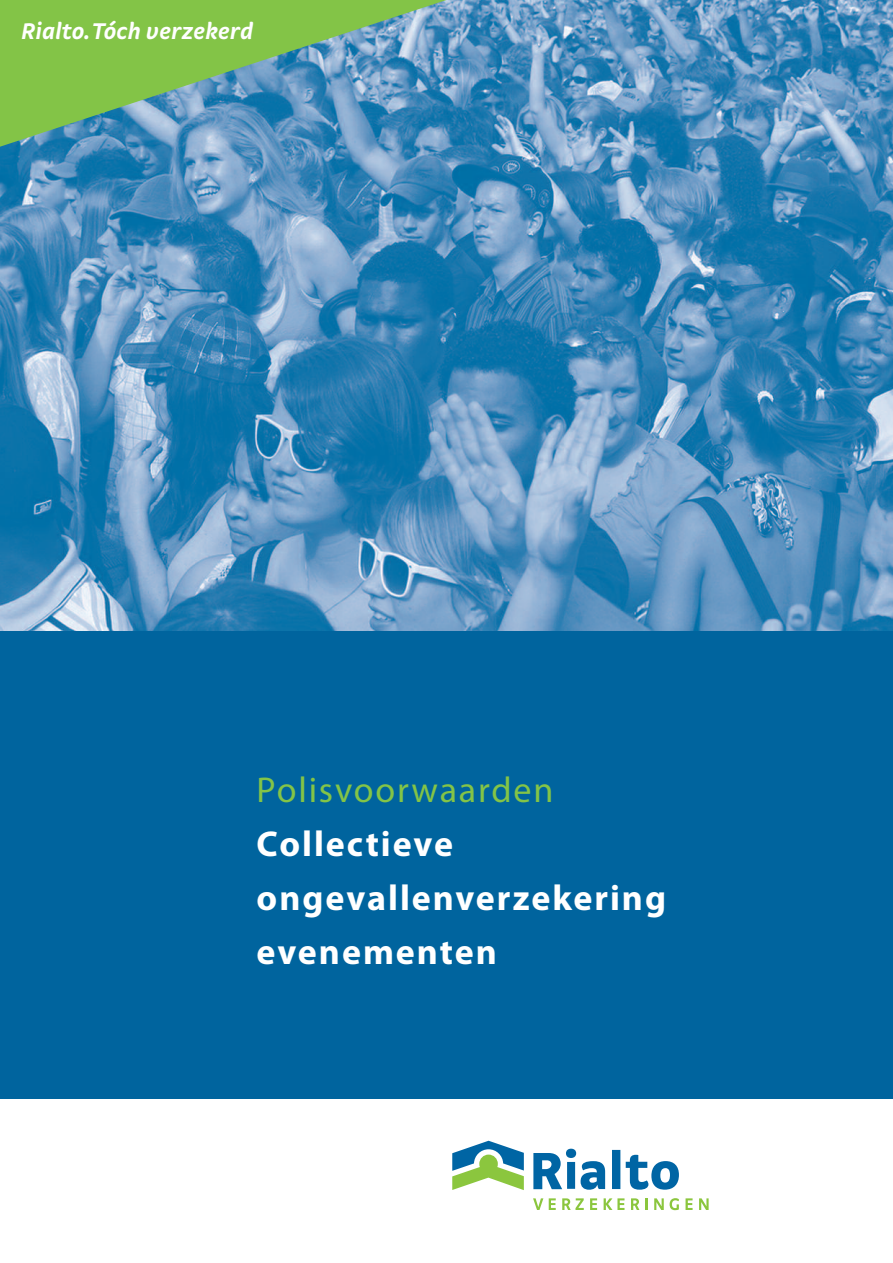
<style>
.page{position:relative;width:893px;height:1263px;background:#fff}
.page>*{position:absolute;margin:0;border:0;box-sizing:border-box;transform-origin:0 0}
.t1{font:700 36px/54px "Myriad Pro";letter-spacing:.055em;color:#fff}
.t2{font:36px "Myriad Pro";letter-spacing:.05em;color:#83c447}
.t3{font:italic 700 24px "Strada";color:#fff}
</style>
<div class="page">
<img style="left:0;top:0;width:893px;height:631px">
<svg style="left:0;top:0;width:485px;height:147px;background:#6caa88"></svg>
<div style="left:0;top:631px;width:893px;height:468px;background:#00649e"></div>
<svg style="left:533px;top:1198px;width:10px;height:12px"></svg>
<svg style="left:549px;top:1198px;width:7px;height:12px"></svg>
<svg style="left:562px;top:1198px;width:22px;height:12px"></svg>
<svg style="left:590px;top:1198px;width:7px;height:12px"></svg>
<svg style="left:604px;top:1198px;width:20px;height:12px"></svg>
<svg style="left:631px;top:1198px;width:8px;height:12px"></svg>
<svg style="left:645px;top:1198px;width:2px;height:12px"></svg>
<svg style="left:654px;top:1198px;width:10px;height:12px"></svg>
<svg style="left:670px;top:1198px;width:9px;height:12px"></svg>
<svg style="left:685px;top:1198px;width:8px;height:12px"></svg>
<svg style="left:699px;top:1198px;width:10px;height:12px"></svg>
<svg style="left:452px;top:1141px;width:72px;height:49px"></svg>
<svg style="left:533px;top:1153px;width:29px;height:36px"></svg>
<div style="left:567px;top:1162px;width:8px;height:27px;background:#0065a4"></div>
<div style="left:566px;top:1149px;width:10px;height:9px;background:#0065a4;border-radius:50%"></div>
<svg style="left:581px;top:1161px;width:24px;height:29px"></svg>
<div style="left:612px;top:1150px;width:8px;height:39px;background:#0065a4"></div>
<svg style="left:626px;top:1155px;width:53px;height:35px"></svg>
<p class="t3" style="left:21px;top:22px;width:234px">Rialto.Tóch verzekerd</p>
<p class="t2" style="left:257px;top:777px;width:298px">Polisvoorwaarden</p>
<p class="t1" style="left:257px;top:820px;width:411px">Collectieve ongevallenverzekering evenementen</p>
</div>
